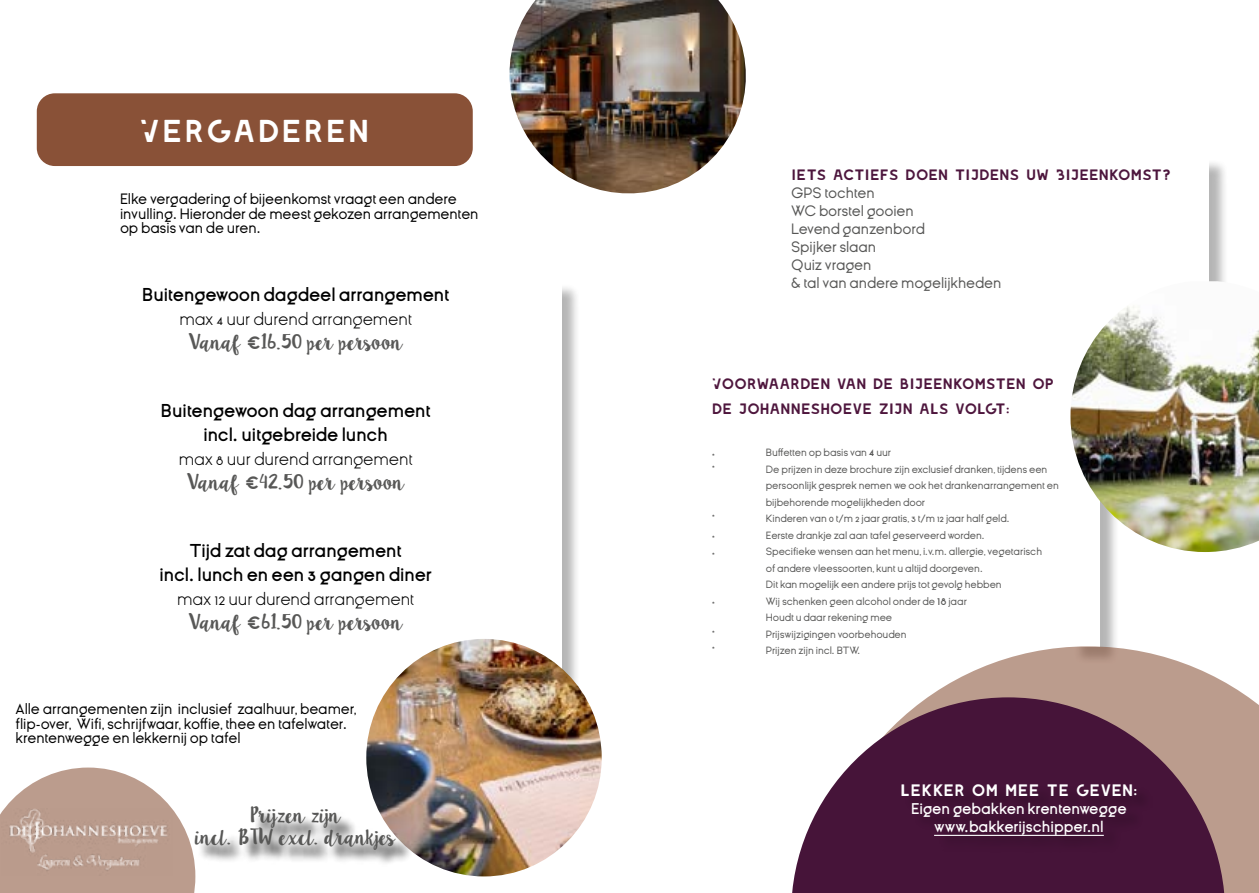
<style>
.page{position:relative;width:1259px;height:893px;background:#fff}
.page>*{position:absolute;margin:0;border:0;box-sizing:border-box;transform-origin:0 0}
.t1{font:31.5px "LEIXO DEMO";letter-spacing:.06em;color:#fff}
.t2{font:600 18px/24px "Ginora Sans";letter-spacing:-.01em;color:#000;text-align:center}
.t3{font:18px/21.6px "Lilly Belle";color:#575756;text-align:center}
.t4{font:300 18px "Ginora Sans";letter-spacing:-.01em;color:#000}
.t5{font:16.5px "LEIXO DEMO";color:#fff}
.t6{font:15px/14.7px "Ginora Sans";letter-spacing:-.01em;color:#000}
.t7{font:15px/18px "Ginora Sans";letter-spacing:-.01em;color:#575756}
.t8{font:15px/25.5px "LEIXO DEMO";color:#4e163d}
.t9{font:600 15px/18px "Ginora Sans";letter-spacing:-.01em;color:#fff;text-align:center}
.t10{font:15px "LEIXO DEMO";color:#4d163d}
.t11{font:10.5px/16.5px "Ginora Sans";letter-spacing:-.01em;color:#575756}
.s1{font-family:"LEIXO DEMO"}
.s2{font-size:13.5px}
</style>
<div class="page">
<div style="left:534px;top:284px;width:47px;height:420px;background:#000;opacity:.4"></div>
<div style="left:532px;top:281px;width:29px;height:404px;background:#fff"></div>
<div style="left:1182px;top:160px;width:46px;height:169px;background:#000;opacity:.4"></div>
<div style="left:1179px;top:157px;width:30px;height:154px;background:#fff"></div>
<div style="left:1073px;top:360px;width:46px;height:306px;background:#000;opacity:.4"></div>
<div style="left:1070px;top:357px;width:30px;height:289px;background:#fff"></div>
<svg style="left:0;top:767px;width:195px;height:126px"></svg>
<img style="left:1px;top:808px;width:171px;height:67px">
<div style="left:37px;top:93px;width:436px;height:73px;background:#895137;border-radius:18px"></div>
<img style="left:1070px;top:281px;width:189px;height:271px">
<svg style="left:928px;top:646px;width:331px;height:247px;fill:#bb9c8d"></svg>
<svg style="left:792px;top:697px;width:433px;height:196px;background:#714961"></svg>
<div style="left:904px;top:786px;width:250px;height:68px;background:#421336"></div>
<hr style="left:934px;top:835px;width:169px;height:1px;background:#fff">
<img style="left:509px;top:0;width:237px;height:194px">
<img style="left:366px;top:639px;width:236px;height:237px">
<div style="left:198px;top:808px;width:216px;height:59px;background:#000;opacity:.75"></div>
<h1 class="t1" style="left:139px;top:115px;width:231px">VERGADEREN</h1>
<h3 class="t6" style="left:120px;top:192px;width:360px">Elke vergadering of bijeenkomst vraagt een andere invulling. Hieronder de meest gekozen arrangementen op basis van de uren.</h3>
<h2 class="t2" style="left:142px;top:283px;width:308px">Buitengewoon dagdeel arrangement</h2>
<h2 class="t4" style="left:179px;top:309px;width:234px">max 4 uur durend arrangement</h2>
<h2 class="t3" style="left:188px;top:331px;width:216px">Vanaf <span class="s1">€</span>16.50 per persoon</h2>
<h2 class="t2" style="left:161px;top:399px;width:271px">Buitengewoon dag arrangement incl. uitgebreide lunch</h2>
<h2 class="t4" style="left:179px;top:449px;width:235px">max 8 uur durend arrangement</h2>
<h2 class="t3" style="left:187px;top:472px;width:219px">Vanaf <span class="s1">€</span>42.50 per persoon</h2>
<h2 class="t2" style="left:160px;top:539px;width:274px">Tijd zat dag arrangement<br>incl. lunch en een 3 gangen diner</h2>
<h2 class="t4" style="left:177px;top:590px;width:238px">max 12 uur durend arrangement</h2>
<h2 class="t3" style="left:188px;top:612px;width:216px">Vanaf <span class="s1">€</span>61.50 per persoon</h2>
<h3 class="t6" style="left:16px;top:702px;width:342px">Alle arrangementen zijn inclusief zaalhuur, beamer, flip-over, Wifi, schrijfwaar, koffie, thee en tafelwater. krentenwegge en lekkernij op tafel</h3>
<h2 class="t3" style="left:196px;top:804px;width:201px">Prijzen zijn<br>incl. BTW excl. drankjes</h2>
<h3 class="t10" style="left:791px;top:166px;width:381px">IETS ACTIEFS DOEN TIJDENS UW BIJEENKOMST?</h3>
<h3 class="t7" style="left:791px;top:184px;width:212px">GPS tochten<br>WC borstel gooien<br>Levend ganzenbord<br>Spijker slaan<br>Quiz vragen<br>&amp; tal van andere mogelijkheden</h3>
<h3 class="t8" style="left:712px;top:371px;width:344px">VOORWAARDEN VAN DE BIJEENKOMSTEN OP<br>DE JOHANNESHOEVE ZIJN ALS VOLGT:</h3>
<p class="t11" style="left:712px;top:449px;width:5px">*</p>
<p class="t11" style="left:766px;top:444px;width:127px">Buffetten op basis van <span class="s2">4</span> uur</p>
<p class="t11" style="left:712px;top:461px;width:5px">*</p>
<p class="t11" style="left:766px;top:461px;width:295px">De prijzen in deze brochure zijn exclusief dranken, tijdens een persoonlijk gesprek nemen we ook het drankenarrangement en bijbehorende mogelijkheden door</p>
<p class="t11" style="left:712px;top:510px;width:5px">*</p>
<p class="t11" style="left:766px;top:510px;width:245px">Kinderen van 0 t/m 2 jaar gratis, 3 t/m 12 jaar half geld.</p>
<p class="t11" style="left:712px;top:531px;width:5px">*</p>
<p class="t11" style="left:766px;top:527px;width:220px">Eerste drankje zal aan tafel geserveerd worden.</p>
<p class="t11" style="left:712px;top:548px;width:5px">*</p>
<p class="t11" style="left:766px;top:543px;width:278px">Specifieke wensen aan het menu, i.v.m. allergie, vegetarisch of andere vleessoorten, kunt u altijd doorgeven.<br>Dit kan mogelijk een andere prijs tot gevolg hebben</p>
<p class="t11" style="left:712px;top:597px;width:5px">*</p>
<p class="t11" style="left:766px;top:593px;width:203px">Wij schenken geen alcohol onder de <span class="s2">18</span> jaar<br>Houdt u daar rekening mee</p>
<p class="t11" style="left:712px;top:626px;width:5px">*</p>
<p class="t11" style="left:766px;top:626px;width:142px">Prijswijzigingen voorbehouden</p>
<p class="t11" style="left:712px;top:642px;width:5px">*</p>
<p class="t11" style="left:766px;top:642px;width:96px">Prijzen zijn incl. BTW.</p>
<h3 class="t5" style="left:900px;top:781px;width:239px">LEKKER OM MEE TE GEVEN:</h3>
<h3 class="t9" style="left:911px;top:799px;width:217px">Eigen gebakken krentenwegge www.bakkerijschipper.nl</h3>
</div>
